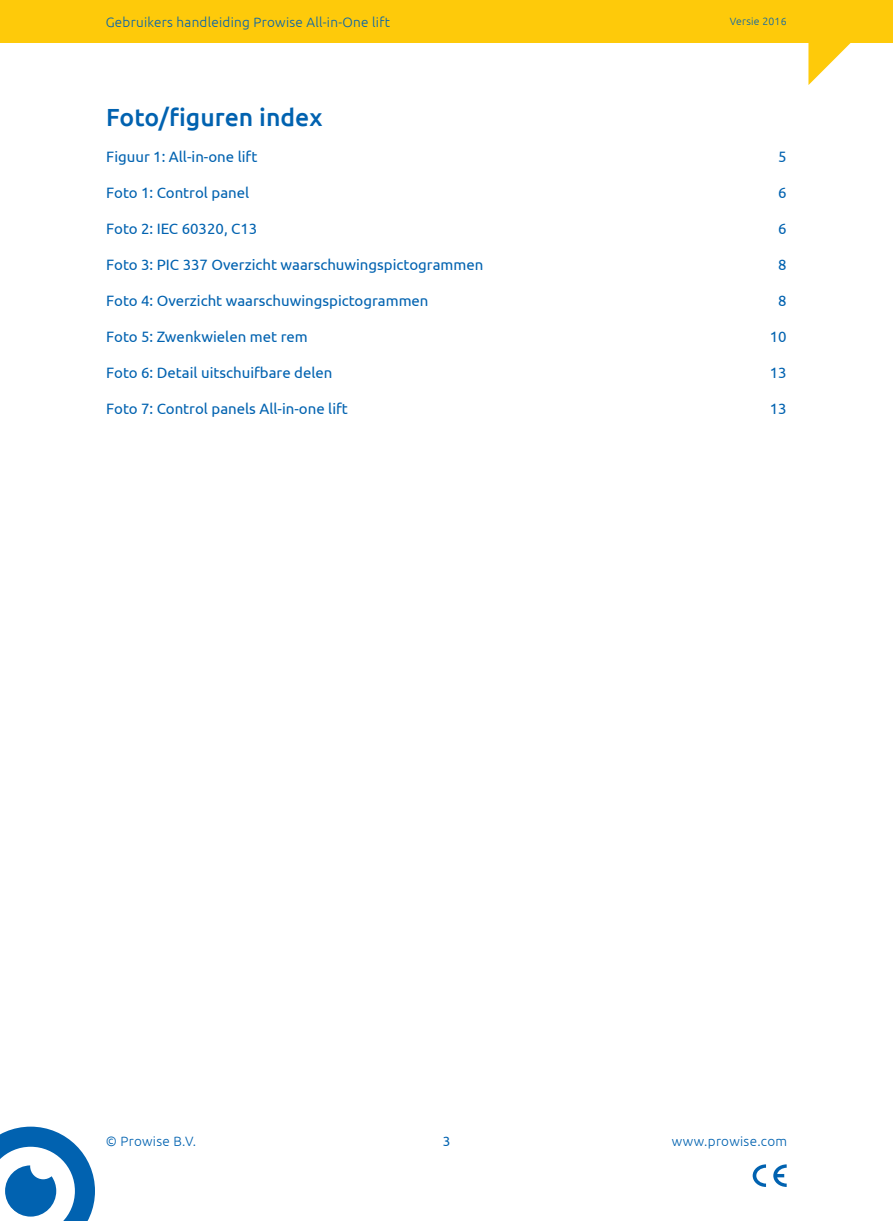
<style>
.page{position:relative;width:893px;height:1221px;background:#fff}
.page>*{position:absolute;margin:0;border:0;box-sizing:border-box;transform-origin:0 0}
.t1{font:500 24.75px "Ubuntu";color:#0162b0}
.t2{font:15px "Ubuntu";color:#0162b0}
.t3{font:300 13.5px "Ubuntu";letter-spacing:.02em;color:#0162b0}
.t4{font:13.5px "Ubuntu";color:#0162b0}
.t5{font:300 10.5px "Ubuntu";letter-spacing:.02em;color:#0162b0}
</style>
<div class="page">
<div style="left:0;top:0;width:893px;height:43px;background:#feca0a"></div>
<svg style="left:808px;top:43px;width:43px;height:42px"></svg>
<svg style="left:0;top:1126px;width:95px;height:94px"></svg>
<svg style="left:753px;top:1164px;width:34px;height:22px"></svg>
<p class="t3" style="left:106px;top:14px;width:286px">Gebruikers handleiding Prowise All-in-One lift</p>
<p class="t5" style="left:730px;top:15px;width:58px">Versie 2016</p>
<p class="t1" style="left:106px;top:101px;width:218px">Foto/figuren index</p>
<p class="t2" style="left:106px;top:147px;width:153px">Figuur 1: All-in-one lift</p>
<p class="t2" style="left:778px;top:147px;width:10px">5</p>
<p class="t2" style="left:106px;top:183px;width:144px">Foto 1: Control panel</p>
<p class="t2" style="left:778px;top:183px;width:10px">6</p>
<p class="t2" style="left:106px;top:219px;width:153px">Foto 2: IEC 60320, C13</p>
<p class="t2" style="left:778px;top:219px;width:10px">6</p>
<p class="t2" style="left:106px;top:255px;width:379px">Foto 3: PIC 337 Overzicht waarschuwingspictogrammen</p>
<p class="t2" style="left:778px;top:255px;width:10px">8</p>
<p class="t2" style="left:106px;top:291px;width:324px">Foto 4: Overzicht waarschuwingspictogrammen</p>
<p class="t2" style="left:778px;top:291px;width:10px">8</p>
<p class="t2" style="left:106px;top:327px;width:203px">Foto 5: Zwenkwielen met rem</p>
<p class="t2" style="left:770px;top:327px;width:18px">10</p>
<p class="t2" style="left:106px;top:363px;width:228px">Foto 6: Detail uitschuifbare delen</p>
<p class="t2" style="left:770px;top:363px;width:18px">13</p>
<p class="t2" style="left:106px;top:399px;width:243px">Foto 7: Control panels All-in-one lift</p>
<p class="t2" style="left:770px;top:399px;width:18px">13</p>
<p class="t3" style="left:106px;top:1133px;width:92px">© Prowise B.V.</p>
<p class="t4" style="left:443px;top:1133px;width:9px">3</p>
<p class="t3" style="left:672px;top:1133px;width:117px">www.prowise.com</p>
</div>
